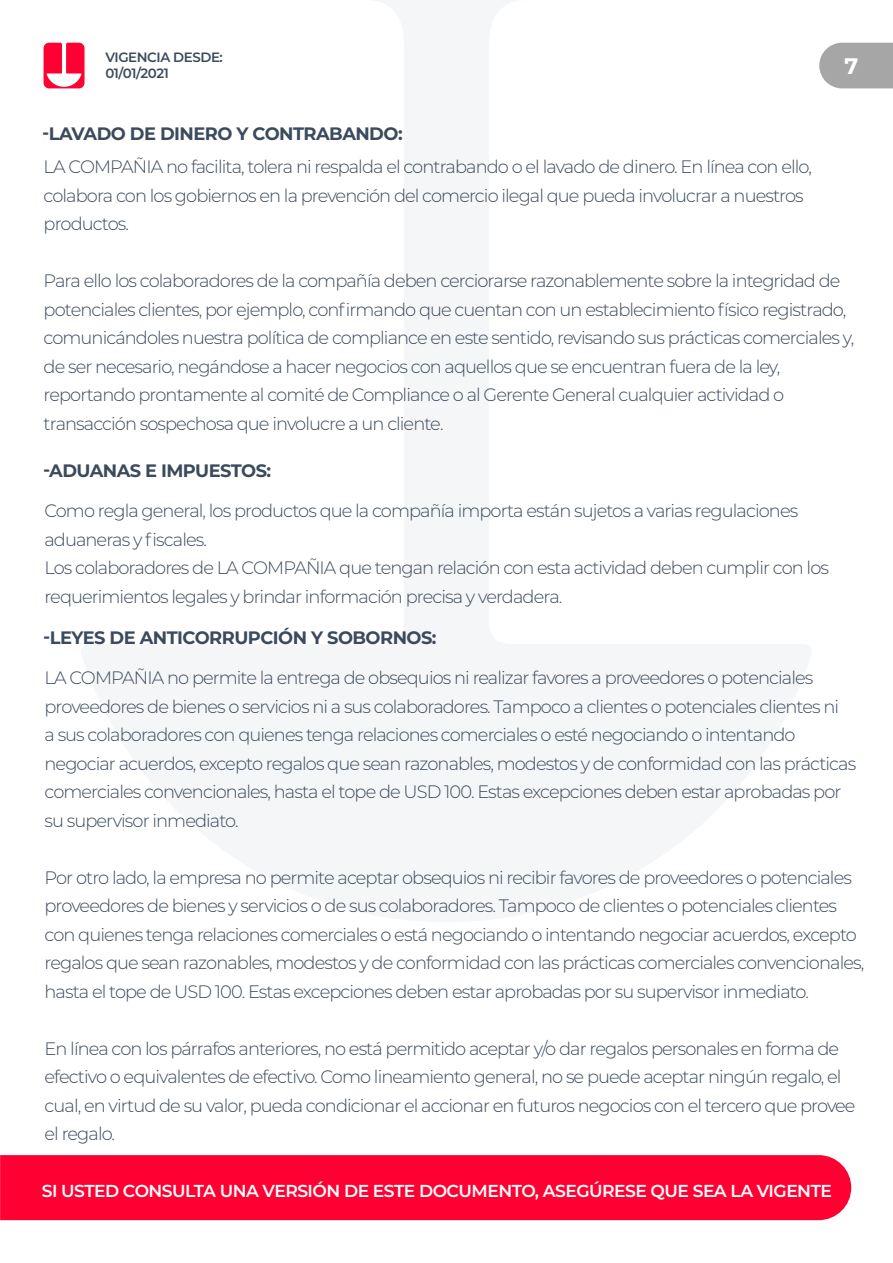
<style>
.page{position:relative;width:893px;height:1263px;background:#fff}
.page>*{position:absolute;margin:0;border:0;box-sizing:border-box;transform-origin:0 0}
.t1{font:700 22.5px "Montserrat";color:#fff}
.t2{font:300 18px/28.5px "Montserrat";letter-spacing:-.05em;color:#3b4a5c}
.t3{font:700 18px "Montserrat";letter-spacing:-.03em;color:#3b4a5c}
.t4{font:600 17.25px "Montserrat";letter-spacing:-.03em;color:#fff}
.t5{font:600 13.5px/16.2px "Montserrat";letter-spacing:-.03em;color:#3b4a5c}
</style>
<div class="page">
<div style="left:0;top:1155px;width:851px;height:65px;background:#ff0032"></div>
<svg style="left:44px;top:43px;width:41px;height:45px"></svg>
<svg style="left:819px;top:43px;width:74px;height:45px;background:#ababab"></svg>
<p class="t5" style="left:105px;top:49px;width:119px">VIGENCIA DESDE:<br>01/01/2021</p>
<p class="t1" style="left:844px;top:50px;width:15px">7</p>
<p class="t3" style="left:42px;top:121px;width:362px">-LAVADO DE DINERO Y CONTRABANDO:</p>
<p class="t2" style="left:44px;top:152px;width:770px">LA COMPAÑIA no facilita, tolera ni respalda el contrabando o el lavado de dinero. En línea con ello, colabora con los gobiernos en la prevención del comercio ilegal que pueda involucrar a nuestros productos.</p>
<p class="t2" style="left:44px;top:266px;width:812px">Para ello los colaboradores de la compañía deben cerciorarse razonablemente sobre la integridad de potenciales clientes, por ejemplo, confirmando que cuentan con un establecimiento físico registrado, comunicándoles nuestra política de compliance en este sentido, revisando sus prácticas comerciales y, de ser necesario, negándose a hacer negocios con aquellos que se encuentran fuera de la ley, reportando prontamente al comité de Compliance o al Gerente General cualquier actividad o transacción sospechosa que involucre a un cliente.</p>
<p class="t3" style="left:43px;top:458px;width:229px">-ADUANAS E IMPUESTOS:</p>
<p class="t2" style="left:44px;top:496px;width:786px">Como regla general, los productos que la compañía importa están sujetos a varias regulaciones aduaneras y fiscales.<br>Los colaboradores de LA COMPAÑIA que tengan relación con esta actividad deben cumplir con los requerimientos legales y brindar información precisa y verdadera.</p>
<p class="t3" style="left:43px;top:624px;width:395px">-LEYES DE ANTICORRUPCIÓN Y SOBORNOS:</p>
<p class="t2" style="left:45px;top:663px;width:813px">LA COMPAÑIA no permite la entrega de obsequios ni realizar favores a proveedores o potenciales proveedores de bienes o servicios ni a sus colaboradores. Tampoco a clientes o potenciales clientes ni<br>a sus colaboradores con quienes tenga relaciones comerciales o esté negociando o intentando negociar acuerdos, excepto regalos que sean razonables, modestos y de conformidad con las prácticas comerciales convencionales, hasta el tope de USD 100. Estas excepciones deben estar aprobadas por su supervisor inmediato.</p>
<p class="t2" style="left:45px;top:862px;width:821px">Por otro lado, la empresa no permite aceptar obsequios ni recibir favores de proveedores o potenciales proveedores de bienes y servicios o de sus colaboradores. Tampoco de clientes o potenciales clientes con quienes tenga relaciones comerciales o está negociando o intentando negociar acuerdos, excepto regalos que sean razonables, modestos y de conformidad con las prácticas comerciales convencionales, hasta el tope de USD 100. Estas excepciones deben estar aprobadas por su supervisor inmediato.</p>
<p class="t2" style="left:45px;top:1033px;width:812px">En línea con los párrafos anteriores, no está permitido aceptar y/o dar regalos personales en forma de efectivo o equivalentes de efectivo. Como lineamiento general, no se puede aceptar ningún regalo, el cual, en virtud de su valor, pueda condicionar el accionar en futuros negocios con el tercero que provee el regalo.</p>
<p class="t4" style="left:42px;top:1179px;width:792px">SI USTED CONSULTA UNA VERSIÓN DE ESTE DOCUMENTO, ASEGÚRESE QUE SEA LA VIGENTE</p>
</div>
